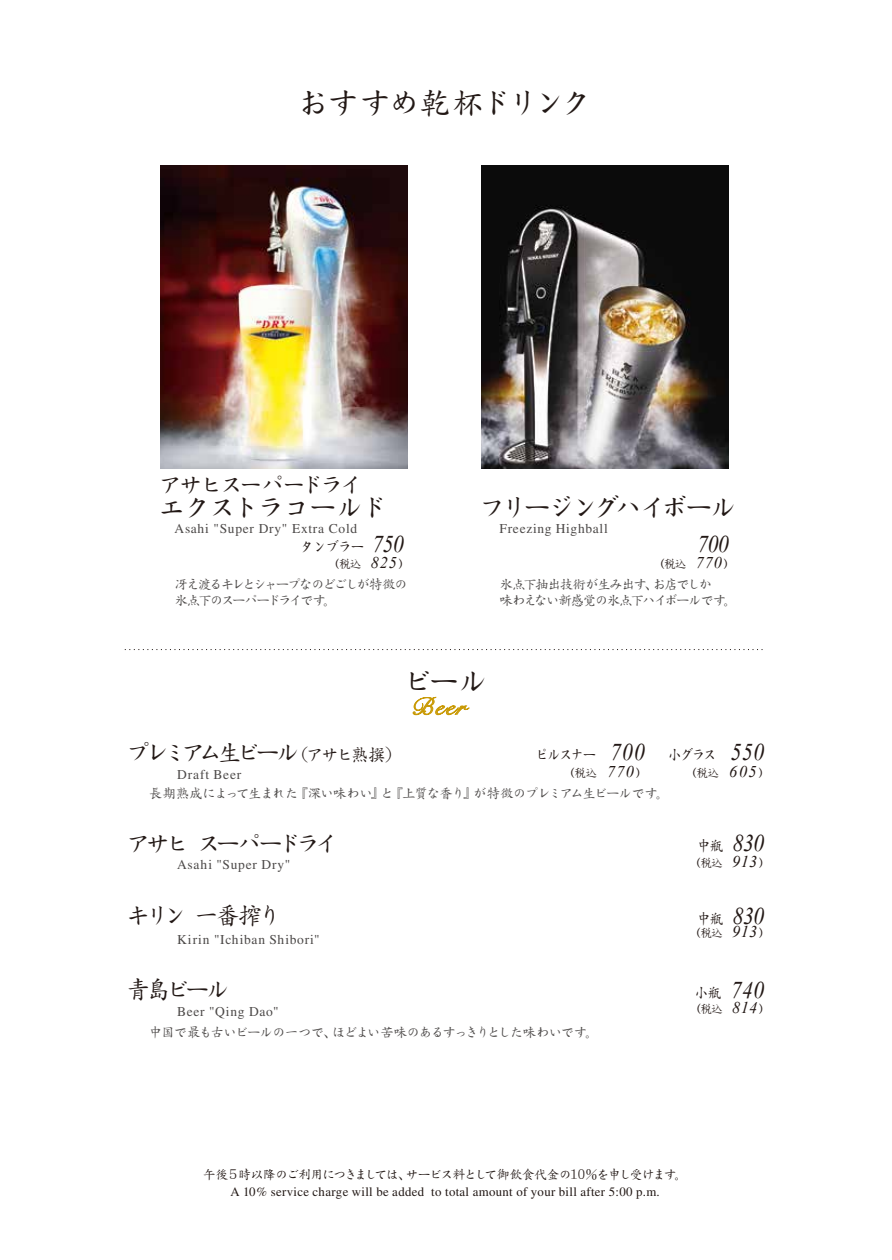
<style>
.page{position:relative;width:892px;height:1260px;background:#fff}
.page>*{position:absolute;margin:0;border:0;box-sizing:border-box;transform-origin:0 0}
.t1{font:31.5px "DF Kai Sho Md WINP RKSJ H";letter-spacing:-.075em;color:#221815}
.t2{font:30px "DF Kai Sho Md WINP RKSJ H";color:#221815}
.t3{font:27px "DF Kai Sho Md WINP RKSJ H";letter-spacing:-.155em;color:#221815}
.t4{font:27px "DF Kai Sho Md WINP RKSJ H";letter-spacing:-.06em;color:#221815}
.t5{font:24.9px "Shell Normal";color:#c99a06;scale:1.11 1}
.t6{font:24px "DF Kai Sho Md WINP RKSJ H";letter-spacing:-.18em;color:#221815}
.t7{font:italic 24px "Times New Roman";letter-spacing:-.02em;color:#221815;scale:.9 1}
.t8{font:24px "DF Kai Sho Md WINP RKSJ H";letter-spacing:-.21em;color:#221815}
.t9{font:23.25px "DF Kai Sho Md WINP RKSJ H";letter-spacing:-.125em;color:#221815}
.t10{font:15px "DF Kai Sho Md WINP RKSJ H";letter-spacing:-.095em;color:#221815;scale:.9 1}
.t11{font:13.5px "Times";letter-spacing:.05em;color:#4c4948}
.t12{font:13.5px "DF Kai Sho Md WINP RKSJ H";letter-spacing:-.08em;color:#4c4948}
.t13{font:13.5px/16.2px "DF Kai Sho Md WINP RKSJ H";letter-spacing:-.11em;color:#4c4948}
.t14{font:13.5px "DF Kai Sho Md WINP RKSJ H";letter-spacing:-.085em;color:#4c4948}
.t15{font:13.5px/16.2px "DF Kai Sho Md WINP RKSJ H";letter-spacing:-.145em;color:#4c4948}
.t16{font:12.9px "Times";letter-spacing:.025em;color:#221815}
.t17{font:12.9px "DF Kai Sho Md WINP RKSJ H";letter-spacing:-.1em;color:#221815}
.t18{font:11.7px "DF Kyo Ka Sho W4 WINP RKSJ H";letter-spacing:-.09em;color:#221815}
.s1{font-family:"Times New Roman";font-style:italic;font-size:24px}
.s2{font-family:"Times New Roman";font-style:italic;font-size:16.35px}
.s3{font-size:18px}
.s4{font-family:"DF Kai Sho Md WINP RKSJ H";font-style:normal;font-size:15px}
</style>
<div class="page">
<img style="left:160px;top:165px;width:247px;height:304px">
<svg style="left:413px;top:697px;width:56px;height:18px"></svg>
<img style="left:481px;top:165px;width:247px;height:304px">
<svg style="left:125px;top:649px;width:638px;height:1px"></svg>
<h1 class="t1" style="left:298px;top:87px;width:296px">おすすめ乾杯ドリンク</h1>
<h3 class="t9" style="left:159px;top:473px;width:206px">アサヒスーパードライ</h3>
<h3 class="t4" style="left:159px;top:493px;width:230px">エクストラコールド</h3>
<h3 class="t3" style="left:479px;top:493px;width:260px">フリージングハイボール</h3>
<p class="t11" style="left:175px;top:521px;width:184px">Asahi "Super Dry" Extra Cold</p>
<p class="t11" style="left:500px;top:521px;width:110px">Freezing Highball</p>
<p class="t10" style="left:300px;top:539px;width:117px">タンブラー <span class="s1">750</span></p>
<p class="t18" style="left:328px;top:558px;width:84px">（税込 <span class="s2">825</span>）</p>
<h3 class="t7" style="left:697px;top:528px;width:36px">700</h3>
<p class="t18" style="left:653px;top:558px;width:84px">（税込 <span class="s2">770</span>）</p>
<p class="t15" style="left:174px;top:576px;width:235px">冴え渡るキレとシャープなのどごしが特徴の氷点下のスーパードライです。</p>
<p class="t13" style="left:499px;top:576px;width:239px">氷点下抽出技術が生み出す、お店でしか<br>味わえない新感覚の氷点下ハイボールです。</p>
<h2 class="t2" style="left:402px;top:666px;width:87px">ビール</h2>
<h3 class="t5" style="left:417px;top:691px;width:52px">Beer</h3>
<h3 class="t8" style="left:126px;top:741px;width:278px">プレミアム生ビール<span class="s3">（アサヒ熟撰）</span></h3>
<p class="t10" style="left:535px;top:747px;width:256px">ピルスナー <span class="s1">700</span> 小グラス　<span class="s1">550</span></p>
<p class="t12" style="left:149px;top:786px;width:522px">長期熟成によって生まれた『深い味わい』と『上質な香り』が特徴のプレミアム生ビールです。</p>
<p class="t18" style="left:563px;top:767px;width:209px">（税込 <span class="s2">770</span> ）　　　 　（税込 <span class="s2">605</span> ）</p>
<p class="t11" style="left:177px;top:767px;width:66px">Draft Beer</p>
<h3 class="t6" style="left:126px;top:831px;width:215px">アサヒ スーパードライ</h3>
<h3 class="t7" style="left:697px;top:826px;width:76px"><span class="s4">中瓶</span> 830</h3>
<p class="t18" style="left:689px;top:856px;width:83px">（税込 <span class="s2">913</span>）</p>
<p class="t11" style="left:177px;top:857px;width:115px">Asahi "Super Dry"</p>
<h3 class="t6" style="left:126px;top:904px;width:157px">キリン 一番搾り</h3>
<h3 class="t7" style="left:697px;top:899px;width:76px"><span class="s4">中瓶</span> 830</h3>
<p class="t18" style="left:689px;top:927px;width:83px">（税込 <span class="s2">913</span>）</p>
<p class="t11" style="left:177px;top:932px;width:144px">Kirin "Ichiban Shibori"</p>
<h3 class="t6" style="left:126px;top:978px;width:105px">青島ビール</h3>
<h3 class="t7" style="left:695px;top:973px;width:79px"><span class="s4">小瓶</span> 740</h3>
<p class="t18" style="left:689px;top:1003px;width:83px">（税込 <span class="s2">814</span>）</p>
<p class="t11" style="left:177px;top:1004px;width:103px">Beer "Qing Dao"</p>
<p class="t14" style="left:149px;top:1026px;width:452px">中国で最も古いビールの一つで、ほどよい苦味のあるすっきりとした味わいです。</p>
<p class="t17" style="left:203px;top:1168px;width:486px">午後５時以降のご利用につきましては、サービス料として御飲食代金の10％を申し受けます。</p>
<p class="t16" style="left:230px;top:1184px;width:431px">A 10% service charge will be added to total amount of your bill after 5:00 p.m.</p>
</div>
